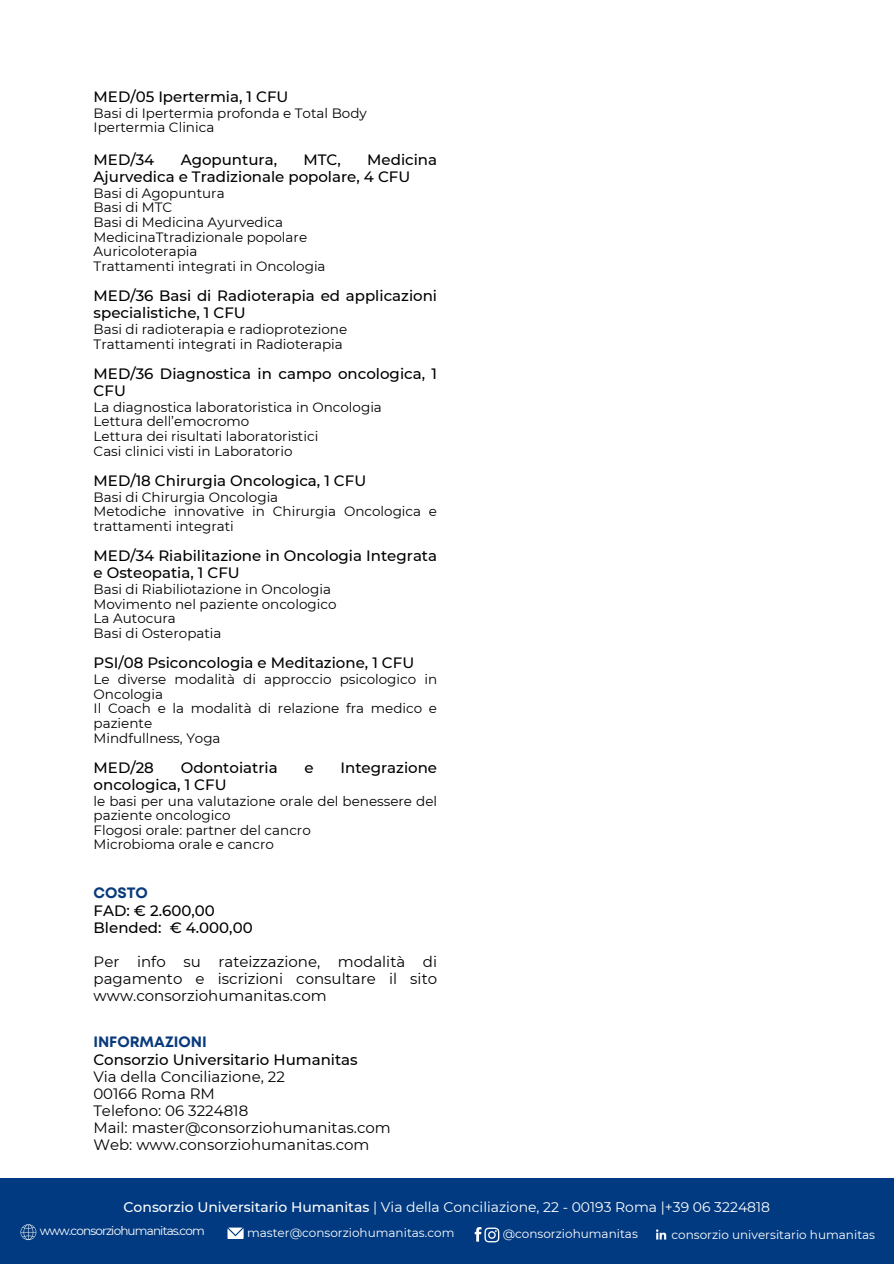
<style>
.page{position:relative;width:894px;height:1264px;background:#fff}
.page>*{position:absolute;margin:0;border:0;box-sizing:border-box;transform-origin:0 0}
.t1{font:500 15px/16.8px "Montserrat";color:#000}
.t2{font:15px/16.8px "Montserrat";color:#000;text-align:justify}
.t3{font:700 15px "Mont";color:#093a7c}
.t4{font:13.95px "Montserrat";color:#fff}
.t5{font:13.5px/14.7px "Montserrat";color:#000}
.t6{font:12px "Montserrat";color:#fff}
.t7{font:12px "Montserrat";letter-spacing:-.07em;color:#fff}
.s1{font-weight:500}
</style>
<div class="page">
<div style="left:0;top:1178px;width:893px;height:85px;background:#013a81"></div>
<svg style="left:21px;top:1224px;width:15px;height:15px"></svg>
<svg style="left:654px;top:1227px;width:14px;height:14px"></svg>
<svg style="left:655px;top:1229px;width:11px;height:10px"></svg>
<svg style="left:227px;top:1227px;width:16px;height:11px"></svg>
<svg style="left:474px;top:1227px;width:25px;height:15px"></svg>
<h3 class="t1" style="left:94px;top:88px;width:196px">MED/05 Ipertermia, 1 CFU</h3>
<h3 class="t5" style="left:94px;top:106px;width:275px">Basi di Ipertermia profonda e Total Body<br>Ipertermia Clinica</h3>
<h3 class="t1" style="left:94px;top:151px;width:62px">MED/34</h3>
<h3 class="t1" style="left:181px;top:151px;width:98px">Agopuntura,</h3>
<h3 class="t1" style="left:303px;top:151px;width:39px">MTC,</h3>
<h3 class="t1" style="left:94px;top:151px;width:345px;text-indent:273px">Medicina<br>Ajurvedica e Tradizionale popolare, 4 CFU</h3>
<h3 class="t5" style="left:94px;top:185px;width:233px">Basi di Agopuntura<br>Basi di MTC<br>Basi di Medicina Ayurvedica<br>MedicinaTtradizionale popolare<br>Auricoloterapia<br>Trattamenti integrati in Oncologia</h3>
<h3 class="t1" style="left:94px;top:287px;width:345px">MED/36 Basi di Radioterapia ed applicazioni specialistiche, 1 CFU</h3>
<h3 class="t5" style="left:94px;top:322px;width:255px">Basi di radioterapia e radioprotezione<br>Trattamenti integrati in Radioterapia</h3>
<h1 class="t1" style="left:94px;top:365px;width:345px">MED/36 Diagnostica in campo oncologica, 1<br>CFU</h1>
<h1 class="t5" style="left:94px;top:399px;width:290px">La diagnostica laboratoristica in Oncologia Lettura dell’emocromo<br>Lettura dei risultati laboratoristici<br>Casi clinici visti in Laboratorio</h1>
<h2 class="t1" style="left:94px;top:472px;width:274px">MED/18 Chirurgia Oncologica, 1 CFU</h2>
<h2 class="t5" style="left:94px;top:489px;width:345px">Basi di Chirurgia Oncologia<br>Metodiche innovative in Chirurgia Oncologica e trattamenti integrati</h2>
<h3 class="t1" style="left:94px;top:547px;width:345px">MED/34 Riabilitazione in Oncologia Integrata e Osteopatia, 1 CFU</h3>
<h3 class="t5" style="left:94px;top:581px;width:244px">Basi di Riabiliotazione in Oncologia<br>Movimento nel paziente oncologico<br>La Autocura<br>Basi di Osteropatia</h3>
<h1 class="t1" style="left:94px;top:654px;width:322px">PSI/08 Psiconcologia e Meditazione, 1 CFU</h1>
<h1 class="t5" style="left:94px;top:671px;width:345px">Le diverse modalità di approccio psicologico in<br>Oncologia<br>Il Coach e la modalità di relazione fra medico e paziente<br>Mindfullness, Yoga</h1>
<h3 class="t1" style="left:94px;top:759px;width:62px">MED/28</h3>
<h3 class="t1" style="left:181px;top:759px;width:98px">Odontoiatria</h3>
<h3 class="t1" style="left:304px;top:759px;width:11px">e</h3>
<h3 class="t1" style="left:340px;top:759px;width:98px">Integrazione</h3>
<h3 class="t1" style="left:94px;top:776px;width:134px">oncologica, 1 CFU</h3>
<h3 class="t5" style="left:94px;top:793px;width:345px">le basi per una valutazione orale del benessere del paziente oncologico<br>Flogosi orale: partner del cancro<br>Microbioma orale e cancro</h3>
<p class="t3" style="left:94px;top:886px;width:56px">COSTO</p>
<p class="t1" style="left:94px;top:902px;width:161px">FAD: € 2.600,00<br>Blended: € 4.000,00</p>
<h3 class="t2" style="left:94px;top:953px;width:345px">Per info su rateizzazione, modalità di pagamento e iscrizioni consultare il sito www.consorziohumanitas.com</h3>
<p class="t3" style="left:93px;top:1035px;width:115px">INFORMAZIONI</p>
<p class="t2" style="left:93px;top:1051px;width:299px;text-align:left"><span class="s1">Consorzio Universitario Humanitas<br></span>Via della Conciliazione, 22<br>00166 Roma RM<br>Telefono: 06 3224818<br>Mail: master@consorziohumanitas.com<br>Web: www.consorziohumanitas.com</p>
<h3 class="t4" style="left:123px;top:1198px;width:647px"><span class="s1">Consorzio Universitario Humanitas</span> | Via della Conciliazione, 22 - 00193 Roma |+39 06 3224818</h3>
<h3 class="t7" style="left:40px;top:1223px;width:167px">www.consorziohumanitas.com</h3>
<h3 class="t6" style="left:247px;top:1225px;width:209px">master@consorziohumanitas.com</h3>
<h3 class="t6" style="left:502px;top:1226px;width:137px">@consorziohumanitas</h3>
<h3 class="t6" style="left:671px;top:1226px;width:205px">consorzio universitario humanitas</h3>
</div>
